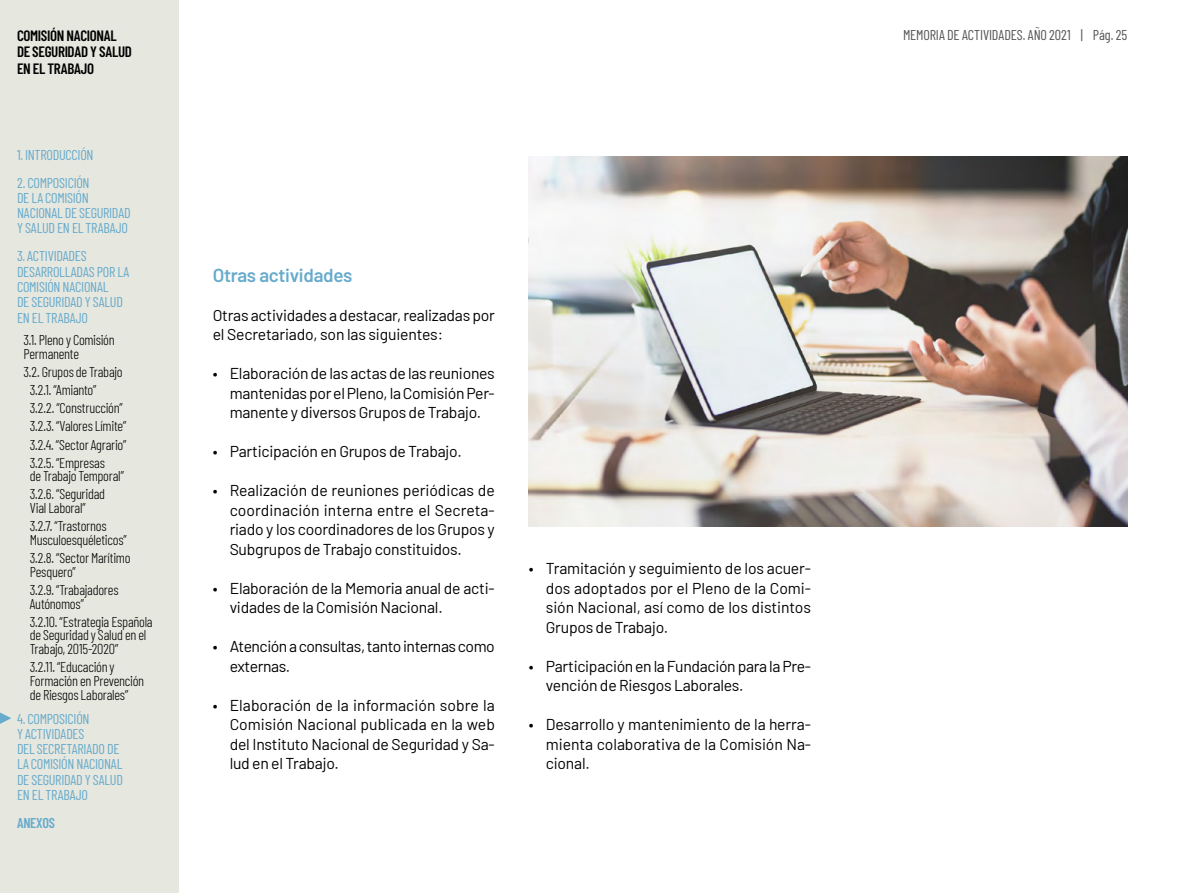
<style>
.page{position:relative;width:1191px;height:893px;background:#fff}
.page>*{position:absolute;margin:0;border:0;box-sizing:border-box;transform-origin:0 0}
.t1{font:600 18.75px "Barlow";letter-spacing:-.015em;color:#67abcc}
.t2{font:15.75px/19.5px "Barlow";letter-spacing:-.015em;color:#000;text-align:justify}
.t3{font:600 15px/16.5px "Barlow Condensed";letter-spacing:-.02em;color:#000}
.t4{font:300 14.25px/18.1px "Barlow Condensed";letter-spacing:-.02em;color:#000}
.t5{font:14.25px/15.3px "Barlow Condensed";letter-spacing:-.02em;color:#67abcc}
.t6{font:14.25px "Barlow Condensed";letter-spacing:-.005em;color:#555}
.t7{font:600 14.25px "Barlow Condensed";letter-spacing:-.015em;color:#67abcc}
</style>
<div class="page">
<div style="left:0;top:0;width:179px;height:893px;background:#e6e7df"></div>
<img style="left:529px;top:156px;width:598px;height:371px">
<svg style="left:0;top:712px;width:11px;height:12px"></svg>
<p class="t3" style="left:17px;top:26px;width:116px">COMISIÓN NACIONAL<br>DE SEGURIDAD Y SALUD<br>EN EL TRABAJO</p>
<p class="t6" style="left:903px;top:24px;width:226px">MEMORIA DE ACTIVIDADES. AÑO 2021 | Pág. 25</p>
<p class="t5" style="left:17px;top:146px;width:78px">1. INTRODUCCIÓN</p>
<p class="t5" style="left:17px;top:174px;width:115px">2. COMPOSICIÓN<br>DE LA COMISIÓN<br>NACIONAL DE SEGURIDAD<br>Y SALUD EN EL TRABAJO</p>
<p class="t5" style="left:17px;top:248px;width:114px">3. ACTIVIDADES<br>DESARROLLADAS POR LA<br>COMISIÓN NACIONAL<br>DE SEGURIDAD Y SALUD<br>EN EL TRABAJO</p>
<p class="t4" style="left:23px;top:332px;width:93px;line-height:13.8px">3.1. Pleno y Comisión<br>Permanente</p>
<p class="t4" style="left:30px;top:361px;width:98px;text-indent:-6px">3.2. Grupos de Trabajo<br>3.2.1. “Amianto”<br>3.2.2. “Construcción”<br>3.2.3. “Valores Límite”<br>3.2.4. “Sector Agrario”<br>3.2.5. “Empresas</p>
<p class="t4" style="left:30px;top:466px;width:96px">de Trabajo Temporal”<br>3.2.6. “Seguridad</p>
<p class="t4" style="left:30px;top:498px;width:78px">Vial Laboral”<br>3.2.7. “Trastornos</p>
<p class="t4" style="left:30px;top:530px;width:102px">Musculoesquéleticos”<br>3.2.8. “Sector Marítimo</p>
<p class="t4" style="left:30px;top:562px;width:90px">Pesquero”<br>3.2.9. “Trabajadores</p>
<p class="t4" style="left:30px;top:593px;width:124px">Autónomos”<br>3.2.10. “Estrategia Española</p>
<p class="t4" style="left:30px;top:627px;width:118px;line-height:13.8px">de Seguridad y Salud en el<br>Trabajo, 2015-2020”</p>
<p class="t4" style="left:30px;top:659px;width:116px;line-height:13.8px">3.2.11. “Educación y<br>Formación en Prevención de Riesgos Laborales”</p>
<p class="t5" style="left:17px;top:710px;width:107px">4. COMPOSICIÓN<br>Y ACTIVIDADES<br>DEL SECRETARIADO DE<br>LA COMISIÓN NACIONAL<br>DE SEGURIDAD Y SALUD<br>EN EL TRABAJO</p>
<p class="t7" style="left:17px;top:813px;width:39px">ANEXOS</p>
<h3 class="t1" style="left:213px;top:261px;width:141px">Otras actividades</h3>
<p class="t2" style="left:213px;top:304px;width:284px">Otras actividades a destacar, realizadas por el Secretariado, son las siguientes:</p>
<p class="t2" style="left:230px;top:363px;width:267px;text-indent:-17px">• Elaboración de las actas de las reuniones mantenidas por el Pleno, la Comisión Per&shy;manente y diversos Grupos de Trabajo.</p>
<p class="t2" style="left:213px;top:441px;width:251px">• Participación en Grupos de Trabajo.</p>
<p class="t2" style="left:230px;top:480px;width:267px;text-indent:-17px">• Realización de reuniones periódicas de coordinación interna entre el Secreta&shy;riado y los coordinadores de los Grupos y Subgrupos de Trabajo constituidos.</p>
<p class="t2" style="left:230px;top:577px;width:267px;text-indent:-17px">• Elaboración de la Memoria anual de acti&shy;vidades de la Comisión Nacional.</p>
<p class="t2" style="left:230px;top:636px;width:266px;text-indent:-17px">• Atención a consultas, tanto internas como externas.</p>
<p class="t2" style="left:230px;top:694px;width:267px;text-indent:-17px">• Elaboración de la información sobre la Comisión Nacional publicada en la web del Instituto Nacional de Seguridad y Sa&shy;lud en el Trabajo.</p>
<p class="t2" style="left:546px;top:558px;width:267px;text-indent:-17px">• Tramitación y seguimiento de los acuer&shy;dos adoptados por el Pleno de la Comi&shy;sión Nacional, así como de los distintos Grupos de Trabajo.</p>
<p class="t2" style="left:546px;top:655px;width:267px;text-indent:-17px">• Participación en la Fundación para la Pre&shy;vención de Riesgos Laborales.</p>
<p class="t2" style="left:546px;top:714px;width:267px;text-indent:-17px">• Desarrollo y mantenimiento de la herra&shy;mienta colaborativa de la Comisión Na&shy;cional.</p>
</div>
